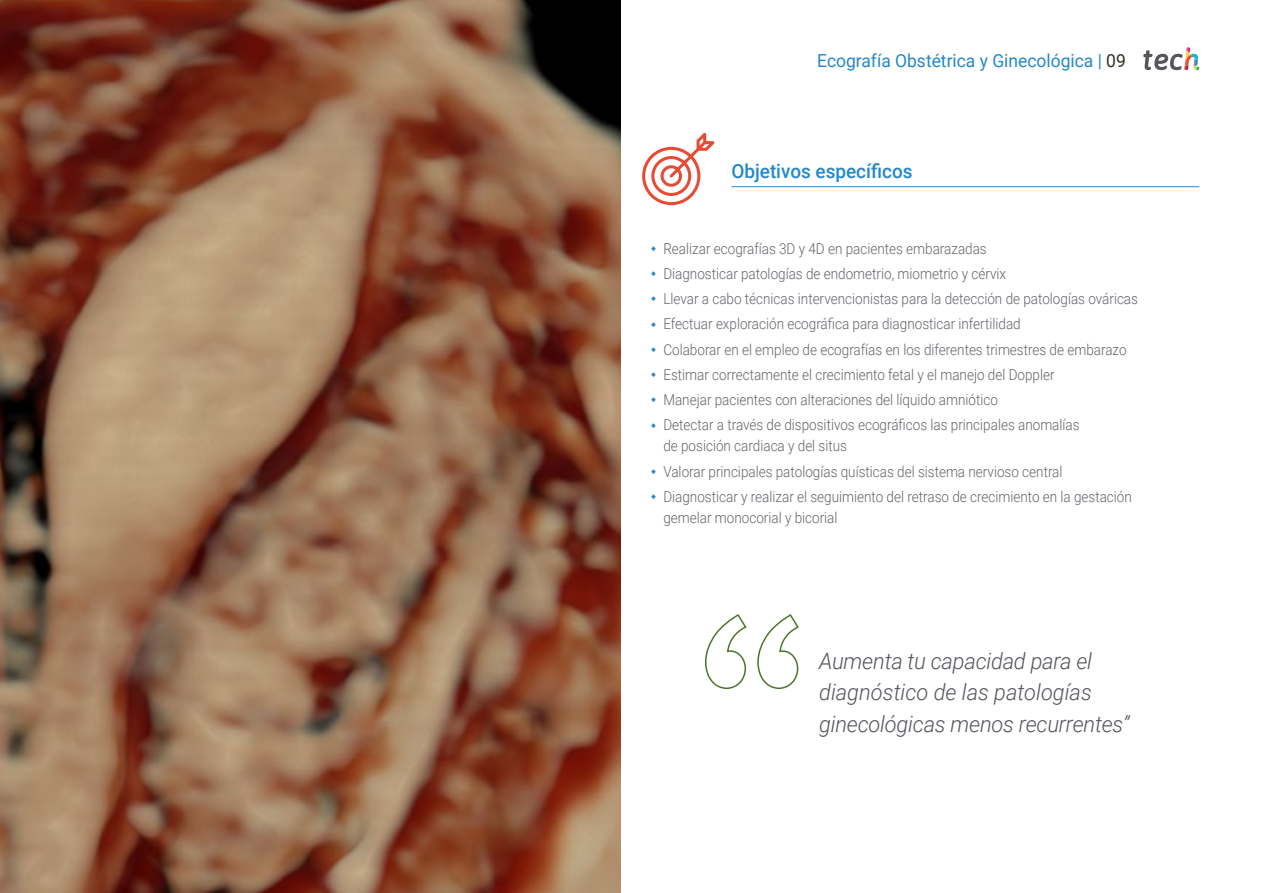
<style>
.page{position:relative;width:1263px;height:893px;background:#fff}
.page>*{position:absolute;margin:0;border:0;box-sizing:border-box;transform-origin:0 0}
.t1{font:italic 300 22.5px/31.5px "Roboto";letter-spacing:-.01em;color:#52555b}
.t2{font:500 19.5px "Roboto";color:#2488c9}
.t3{font:18px "Roboto";color:#2488c9}
.t4{font:300 15px/25.2px "Roboto";color:#61646a;scale:.9 1}
.s1{color:#312e20}
</style>
<div class="page">
<img style="left:0;top:0;width:621px;height:893px">
<hr style="left:731px;top:186px;width:468px;height:1px;background:#2488c9">
<svg style="left:642px;top:133px;width:72px;height:72px"></svg>
<svg style="left:1143px;top:47px;width:56px;height:24px"></svg>
<svg style="left:705px;top:614px;width:94px;height:75px"></svg>
<p class="t3" style="left:817px;top:48px;width:310px">Ecografía Obstétrica y Ginecológica | <span class="s1">09</span></p>
<h2 class="t2" style="left:731px;top:158px;width:183px">Objetivos específicos</h2>
<p class="t4" style="left:663px;top:235px;width:529px">Realizar ecografías 3D y 4D en pacientes embarazadas<br>Diagnosticar patologías de endometrio, miometrio y cérvix<br>Llevar a cabo técnicas intervencionistas para la detección de patologías ováricas Efectuar exploración ecográfica para diagnosticar infertilidad<br>Colaborar en el empleo de ecografías en los diferentes trimestres de embarazo Estimar correctamente el crecimiento fetal y el manejo del Doppler<br>Manejar pacientes con alteraciones del líquido amniótico<br>Detectar a través de dispositivos ecográficos las principales anomalías</p>
<p class="t4" style="left:663px;top:433px;width:522px">de posición cardiaca y del situs<br>Valorar principales patologías quísticas del sistema nervioso central<br>Diagnosticar y realizar el seguimiento del retraso de crecimiento en la gestación</p>
<p class="t4" style="left:663px;top:504px;width:195px">gemelar monocorial y bicorial</p>
<h1 class="t1" style="left:819px;top:644px;width:312px">Aumenta tu capacidad para el diagnóstico de las patologías ginecológicas menos recurrentes”</h1>
</div>
